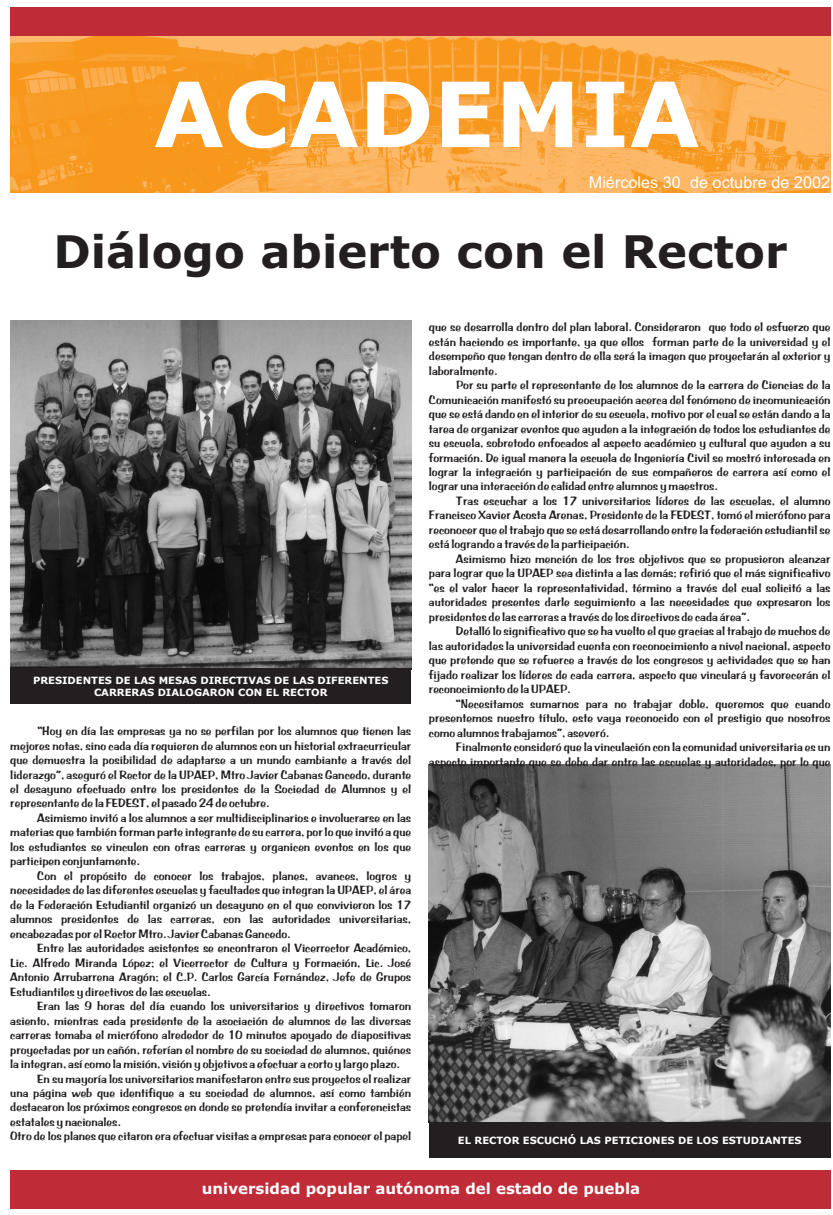
<style>
.page{position:relative;width:833px;height:1215px;background:#fff}
.page>*{position:absolute;margin:0;border:0;box-sizing:border-box;transform-origin:0 0}
.t1{font:700 90px "Verdana";color:#fff}
.t2{font:700 45px "Verdana";color:#231f20}
.t3{font:16.25px "Arial";color:#fff}
.t4{font:700 15px "Verdana";color:#fff}
.t5{font:12.5px/14.5px "BRADDON";color:#231f20;text-align:justify}
.t6{font:700 10px/12.1px "Verdana";color:#fff;text-align:center}
</style>
<div class="page">
<img style="left:429px;top:765px;width:401px;height:357px">
<img style="left:10px;top:320px;width:401px;height:348px">
<img style="left:10px;top:36px;width:820px;height:157px">
<div style="left:10px;top:1170px;width:820px;height:38px;background:#bf2b37"></div>
<div style="left:10px;top:7px;width:820px;height:29px;background:#bf2b37"></div>
<div style="left:10px;top:668px;width:401px;height:36px;background:#231f20"></div>
<div style="left:429px;top:1122px;width:401px;height:35px;background:#231f20"></div>
<h1 class="t1" style="left:154px;top:78px;width:547px">ACADEMIA</h1>
<h3 class="t3" style="left:588px;top:176px;width:243px">Miércoles 30 de octubre de 2002</h3>
<h2 class="t2" style="left:53px;top:233px;width:735px">Diálogo abierto con el Rector</h2>
<p class="t6" style="left:33px;top:675px;width:357px">PRESIDENTES DE LAS MESAS DIRECTIVAS DE LAS DIFERENTES<br>CARRERAS DIALOGARON CON EL RECTOR</p>
<p class="t5" style="left:10px;top:724px;width:402px;text-indent:27px">“Hoy en día las empresas ya no se perfilan por los alumnos que tienen las mejores notas, sino cada día requieren de alumnos con un historial extracurricular que demuestra la posibilidad de adaptarse a un mundo cambiante a través del liderazgo”, aseguró el Rector de la UPAEP, Mtro Javier Cabanas Gancedo, durante el desayuno efectuado entre los presidentes de la Sociedad de Alumnos y el representante de la FEDEST, el pasado 24 de octubre.</p>
<p class="t5" style="left:10px;top:811px;width:402px;text-indent:27px">Asimismo invitó a los alumnos a ser multidisciplinarios e involucrarse en las materias que también forman parte integrante de su carrera, por lo que invitó a que los estudiantes se vinculen con otras carreras y organicen eventos en los que participen conjuntamente.</p>
<p class="t5" style="left:10px;top:869px;width:402px;text-indent:27px">Con el propósito de conocer los trabajos, planes, avances, logros y necesidades de las diferentes escuelas y facultades que integran la UPAEP, el área de la Federación Estudiantil organizó un desayuno en el que convivieron los 17 alumnos presidentes de las carreras, con las autoridades universitarias, encabezadas por el Rector Mtro. Javier Cabanas Gancedo.</p>
<p class="t5" style="left:10px;top:941px;width:402px;text-indent:27px">Entre las autoridades asistentes se encontraron el Vicerrector Académico, Lic. Alfredo Miranda López; el Vicerrector de Cultura y Formación, Lic. José Antonio Arrubarrena Aragón; el C.P. Carlos García Fernández, Jefe de Grupos Estudiantiles y directivos de las escuelas.</p>
<p class="t5" style="left:37px;top:999px;width:375px">Eran las 9 horas del día cuando los universitarios y directivos tomaron</p>
<p class="t5" style="left:10px;top:1014px;width:402px">asiento, mientras cada presidente de la asociación de alumnos de las diversas</p>
<p class="t5" style="left:10px;top:1028px;width:402px">carreras tomaba el micrófono alrededor de 10 minutos apoyado de diapositivas</p>
<p class="t5" style="left:10px;top:1043px;width:402px">proyectadas por un cañón, referían el nombre de su sociedad de alumnos, quiénes</p>
<p class="t5" style="left:10px;top:1057px;width:391px">la integran, así como la misión, visión y objetivos a efectuar a corto y largo plazo.</p>
<p class="t5" style="left:37px;top:1072px;width:375px">En su mayoría los universitarios manifestaron entre sus proyectos el realizar</p>
<p class="t5" style="left:10px;top:1086px;width:402px">una página web que identifique a su sociedad de alumnos, así como también</p>
<p class="t5" style="left:10px;top:1101px;width:402px">destacaron los próximos congresos en donde se pretendía invitar a conferencistas</p>
<p class="t5" style="left:10px;top:1115px;width:112px">estatales y nacionales.</p>
<p class="t5" style="left:10px;top:1130px;width:402px">Otro de los planes que citaron era efectuar visitas a empresas para conocer el papel</p>
<p class="t5" style="left:429px;top:320px;width:403px">que se desarrolla dentro del plan laboral. Consideraron que todo el esfuerzo que están haciendo es importante, ya que ellos forman parte de la universidad y el desempeño que tengan dentro de ella será la imagen que proyectarán al exterior y laboralmente.</p>
<p class="t5" style="left:429px;top:378px;width:403px;text-indent:27px">Por su parte el representante de los alumnos de la carrera de Ciencias de la Comunicación manifestó su preocupación acerca del fenómeno de incomunicación que se está dando en el interior de su escuela, motivo por el cual se están dando a la tarea de organizar eventos que ayuden a la integración de todos los estudiantes de su escuela, sobretodo enfocados al aspecto académico y cultural que ayuden a su formación. De igual manera la escuela de Ingeniería Civil se mostró interesada en lograr la integración y participación de sus compañeros de carrera así como el lograr una interacción de calidad entre alumnos y maestros.</p>
<p class="t5" style="left:429px;top:494px;width:403px;text-indent:27px">Tras escuchar a los 17 universitarios líderes de las escuelas, el alumno Francisco Xavier Acosta Arenas, Presidente de la FEDEST, tomó el micrófono para reconocer que el trabajo que se está desarrollando entre la federación estudiantil se está logrando a través de la participación.</p>
<p class="t5" style="left:429px;top:552px;width:403px;text-indent:27px">Asimismo hizo mención de los tres objetivos que se propusieron alcanzar para lograr que la UPAEP sea distinta a las demás; refirió que el más significativo “es el valer hacer la representatividad, término a través del cual solicitó a las autoridades presentes darle seguimiento a las necesidades que expresaron los presidentes de las carreras a través de los directivos de cada área”.</p>
<p class="t5" style="left:429px;top:624px;width:403px;text-indent:27px">Detalló lo significativo que se ha vuelto el que gracias al trabajo de muchos de las autoridades la universidad cuenta con reconocimiento a nivel nacional, aspecto que pretende que se refuerce a través de los congresos y actividades que se han fijado realizar los líderes de cada carrera, aspecto que vinculará y favorecerán el reconocimiento de la UPAEP.</p>
<p class="t5" style="left:429px;top:697px;width:403px;text-indent:27px">“Necesitamos sumarnos para no trabajar doble, queremos que cuando presentemos nuestro título, este vaya reconocido con el prestigio que nosotros como alumnos trabajamos”, aseveró.</p>
<p class="t5" style="left:429px;top:740px;width:403px;text-align:right">Finalmente consideró que la vinculación con la comunidad universitaria es un aspecto importante que se debe dar entre las escuelas y autoridades, por lo que</p>
<p class="t6" style="left:458px;top:1135px;width:345px">EL RECTOR ESCUCHÓ LAS PETICIONES DE LOS ESTUDIANTES</p>
<p class="t4" style="left:202px;top:1182px;width:440px">universidad popular autónoma del estado de puebla</p>
</div>
